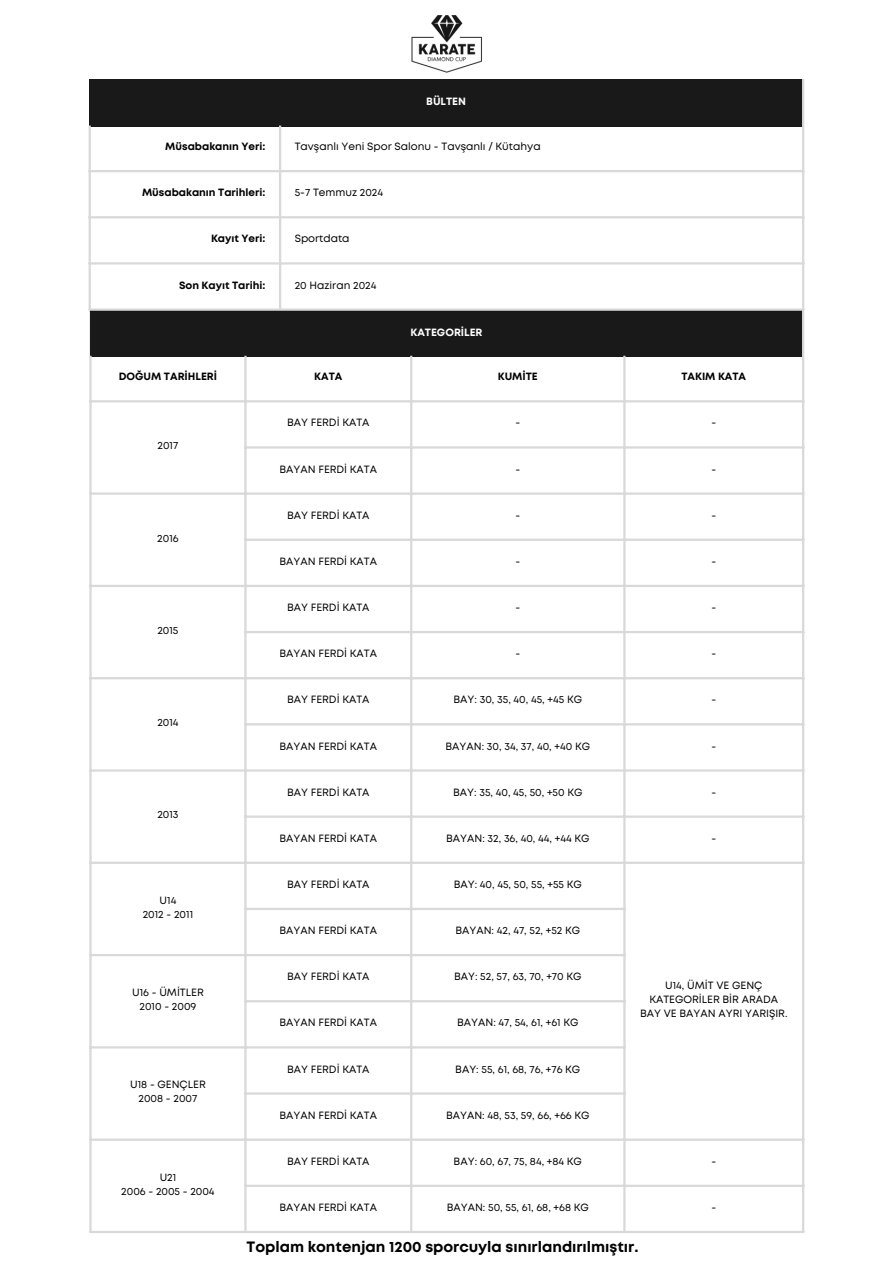
<style>
.page{position:relative;width:894px;height:1264px;background:#fff}
.page>*{position:absolute;margin:0;border:0;box-sizing:border-box;transform-origin:0 0}
.t1{font:700 15px "Mont";color:#000}
.t2{font:10.5px/14px "Mont";color:#000;text-align:center}
.t3{font:700 10.5px "Mont";color:#000}
.t4{font:700 10.5px "Mont";color:#fff}
</style>
<div class="page">
<img style="left:411px;top:15px;width:71px;height:58px">
<div style="left:89px;top:79px;width:714px;height:47px;background:#191919"></div>
<hr style="left:91px;top:126px;width:710px;height:1px;background:#191919">
<hr style="left:89px;top:126px;width:2px;height:182px;background:#d9d9d9">
<hr style="left:279px;top:126px;width:2px;height:182px;background:#d9d9d9">
<hr style="left:801px;top:79px;width:3px;height:229px;background:#d9d9d9">
<hr style="left:89px;top:170px;width:715px;height:2px;background:#d9d9d9">
<hr style="left:89px;top:216px;width:715px;height:2px;background:#d9d9d9">
<hr style="left:89px;top:262px;width:715px;height:2px;background:#d9d9d9">
<hr style="left:89px;top:308px;width:715px;height:3px;background:#d9d9d9">
<div style="left:90px;top:311px;width:713px;height:45px;background:#191919"></div>
<hr style="left:92px;top:356px;width:709px;height:1px;background:#191919">
<hr style="left:89px;top:356px;width:3px;height:874px;background:#d9d9d9">
<hr style="left:244px;top:356px;width:2px;height:874px;background:#d9d9d9">
<hr style="left:410px;top:356px;width:2px;height:874px;background:#d9d9d9">
<hr style="left:623px;top:356px;width:2px;height:874px;background:#d9d9d9">
<hr style="left:801px;top:311px;width:3px;height:919px;background:#d9d9d9">
<hr style="left:89px;top:400px;width:715px;height:2px;background:#d9d9d9">
<hr style="left:244px;top:446px;width:560px;height:2px;background:#d9d9d9">
<hr style="left:89px;top:492px;width:715px;height:3px;background:#d9d9d9">
<hr style="left:244px;top:538px;width:560px;height:3px;background:#d9d9d9">
<hr style="left:89px;top:585px;width:715px;height:2px;background:#d9d9d9">
<hr style="left:244px;top:631px;width:560px;height:2px;background:#d9d9d9">
<hr style="left:89px;top:677px;width:715px;height:2px;background:#d9d9d9">
<hr style="left:244px;top:723px;width:560px;height:2px;background:#d9d9d9">
<hr style="left:89px;top:769px;width:715px;height:2px;background:#d9d9d9">
<hr style="left:244px;top:815px;width:560px;height:2px;background:#d9d9d9">
<hr style="left:89px;top:861px;width:715px;height:3px;background:#d9d9d9">
<hr style="left:244px;top:907px;width:381px;height:3px;background:#d9d9d9">
<hr style="left:89px;top:954px;width:536px;height:2px;background:#d9d9d9">
<hr style="left:244px;top:1000px;width:381px;height:2px;background:#d9d9d9">
<hr style="left:89px;top:1046px;width:536px;height:2px;background:#d9d9d9">
<hr style="left:244px;top:1092px;width:381px;height:2px;background:#d9d9d9">
<hr style="left:89px;top:1138px;width:715px;height:2px;background:#d9d9d9">
<hr style="left:244px;top:1184px;width:560px;height:2px;background:#d9d9d9">
<hr style="left:89px;top:1230px;width:715px;height:3px;background:#d9d9d9">
<p class="t4" style="left:426px;top:97px;width:41px">BÜLTEN</p>
<p class="t3" style="left:165px;top:142px;width:102px">Müsabakanın Yeri:</p>
<p class="t2" style="left:295px;top:140px;width:247px">Tavşanlı Yeni Spor Salonu - Tavşanlı / Kütahya</p>
<p class="t3" style="left:142px;top:189px;width:125px">Müsabakanın Tarihleri:</p>
<p class="t2" style="left:295px;top:186px;width:90px">5-7 Temmuz 2024</p>
<p class="t3" style="left:211px;top:235px;width:56px">Kayıt Yeri:</p>
<p class="t2" style="left:295px;top:232px;width:56px">Sportdata</p>
<p class="t3" style="left:179px;top:281px;width:88px">Son Kayıt Tarihi:</p>
<p class="t2" style="left:295px;top:279px;width:83px">20 Hazi ran 2024</p>
<p class="t4" style="left:410px;top:328px;width:73px">KATEGORİLER</p>
<p class="t3" style="left:119px;top:372px;width:100px">DOĞUM TARİHLERİ</p>
<p class="t3" style="left:314px;top:372px;width:30px">KATA</p>
<p class="t3" style="left:497px;top:372px;width:42px">KUMİTE</p>
<p class="t3" style="left:681px;top:372px;width:66px">TAKIM KATA</p>
<p class="t2" style="left:157px;top:439px;width:22px">2017</p>
<p class="t2" style="left:157px;top:531px;width:23px">2016</p>
<p class="t2" style="left:157px;top:624px;width:23px">2015</p>
<p class="t2" style="left:157px;top:716px;width:23px">2014</p>
<p class="t2" style="left:157px;top:808px;width:23px">2013</p>
<p class="t2" style="left:159px;top:893px;width:18px">U14</p>
<p class="t2" style="left:143px;top:907px;width:52px">2012 - 2011</p>
<p class="t2" style="left:132px;top:986px;width:73px">U16 - ÜMİTLER</p>
<p class="t2" style="left:139px;top:1000px;width:58px">2010 - 2009</p>
<p class="t2" style="left:130px;top:1078px;width:77px">U18 - GENÇLER</p>
<p class="t2" style="left:138px;top:1092px;width:60px">2008 - 2007</p>
<p class="t2" style="left:160px;top:1170px;width:18px">U21</p>
<p class="t2" style="left:121px;top:1184px;width:95px">2006 - 2005 - 2004</p>
<p class="t2" style="left:287px;top:416px;width:84px">BAY FERDİ KATA</p>
<p class="t2" style="left:515px;top:416px;width:6px">-</p>
<p class="t2" style="left:711px;top:416px;width:6px">-</p>
<p class="t2" style="left:279px;top:463px;width:99px">BAYAN FERDİ KATA</p>
<p class="t2" style="left:515px;top:463px;width:6px">-</p>
<p class="t2" style="left:711px;top:463px;width:6px">-</p>
<p class="t2" style="left:287px;top:509px;width:84px">BAY FERDİ KATA</p>
<p class="t2" style="left:515px;top:509px;width:6px">-</p>
<p class="t2" style="left:711px;top:509px;width:6px">-</p>
<p class="t2" style="left:279px;top:555px;width:99px">BAYAN FERDİ KATA</p>
<p class="t2" style="left:515px;top:555px;width:6px">-</p>
<p class="t2" style="left:711px;top:555px;width:6px">-</p>
<p class="t2" style="left:287px;top:601px;width:84px">BAY FERDİ KATA</p>
<p class="t2" style="left:515px;top:601px;width:6px">-</p>
<p class="t2" style="left:711px;top:601px;width:6px">-</p>
<p class="t2" style="left:279px;top:647px;width:99px">BAYAN FERDİ KATA</p>
<p class="t2" style="left:515px;top:647px;width:6px">-</p>
<p class="t2" style="left:711px;top:647px;width:6px">-</p>
<p class="t2" style="left:287px;top:693px;width:84px">BAY FERDİ KATA</p>
<p class="t2" style="left:453px;top:693px;width:130px">BAY: 30, 35, 40, 45, +45 KG</p>
<p class="t2" style="left:711px;top:693px;width:6px">-</p>
<p class="t2" style="left:279px;top:739px;width:99px">BAYAN FERDİ KATA</p>
<p class="t2" style="left:445px;top:739px;width:146px">BAYAN: 30, 34, 37, 40, +40 KG</p>
<p class="t2" style="left:711px;top:739px;width:6px">-</p>
<p class="t2" style="left:287px;top:785px;width:84px">BAY FERDİ KATA</p>
<p class="t2" style="left:453px;top:785px;width:131px">BAY: 35, 40, 45, 50, +50 KG</p>
<p class="t2" style="left:711px;top:785px;width:6px">-</p>
<p class="t2" style="left:279px;top:832px;width:99px">BAYAN FERDİ KATA</p>
<p class="t2" style="left:446px;top:832px;width:145px">BAYAN: 32, 36, 40, 44, +44 KG</p>
<p class="t2" style="left:711px;top:832px;width:6px">-</p>
<p class="t2" style="left:287px;top:878px;width:84px">BAY FERDİ KATA</p>
<p class="t2" style="left:453px;top:878px;width:130px">BAY: 40, 45, 50, 55, +55 KG</p>
<p class="t2" style="left:279px;top:924px;width:99px">BAYAN FERDİ KATA</p>
<p class="t2" style="left:455px;top:924px;width:126px">BAYAN: 42, 47, 52, +52 KG</p>
<p class="t2" style="left:287px;top:970px;width:84px">BAY FERDİ KATA</p>
<p class="t2" style="left:454px;top:970px;width:129px">BAY: 52, 57, 63, 70, +70 KG</p>
<p class="t2" style="left:279px;top:1016px;width:99px">BAYAN FERDİ KATA</p>
<p class="t2" style="left:457px;top:1016px;width:123px">BAYAN: 47, 54, 61, +61 KG</p>
<p class="t2" style="left:287px;top:1062px;width:84px">BAY FERDİ KATA</p>
<p class="t2" style="left:455px;top:1062px;width:126px">BAY: 55, 61, 68, 76, +76 KG</p>
<p class="t2" style="left:279px;top:1108px;width:99px">BAYAN FERDİ KATA</p>
<p class="t2" style="left:446px;top:1108px;width:145px">BAYAN: 48, 53, 59, 66, +66 KG</p>
<p class="t2" style="left:639px;top:978px;width:149px">U14, ÜMİT VE GENÇ<br>KATEGORİLER BİR ARADA<br>BAY VE BAYAN AYRI YARIŞIR.</p>
<p class="t2" style="left:287px;top:1154px;width:84px">BAY FERDİ KATA</p>
<p class="t2" style="left:453px;top:1154px;width:130px">BAY: 60, 67, 75, 84, +84 KG</p>
<p class="t2" style="left:711px;top:1154px;width:6px">-</p>
<p class="t2" style="left:279px;top:1201px;width:99px">BAYAN FERDİ KATA</p>
<p class="t2" style="left:446px;top:1201px;width:143px">BAYAN: 50, 55, 61, 68, +68 KG</p>
<p class="t2" style="left:711px;top:1201px;width:6px">-</p>
<h1 class="t1" style="left:246px;top:1240px;width:393px">Toplam kontenjan 1200 sporcuyla sınırlandırılmıştır.</h1>
</div>
